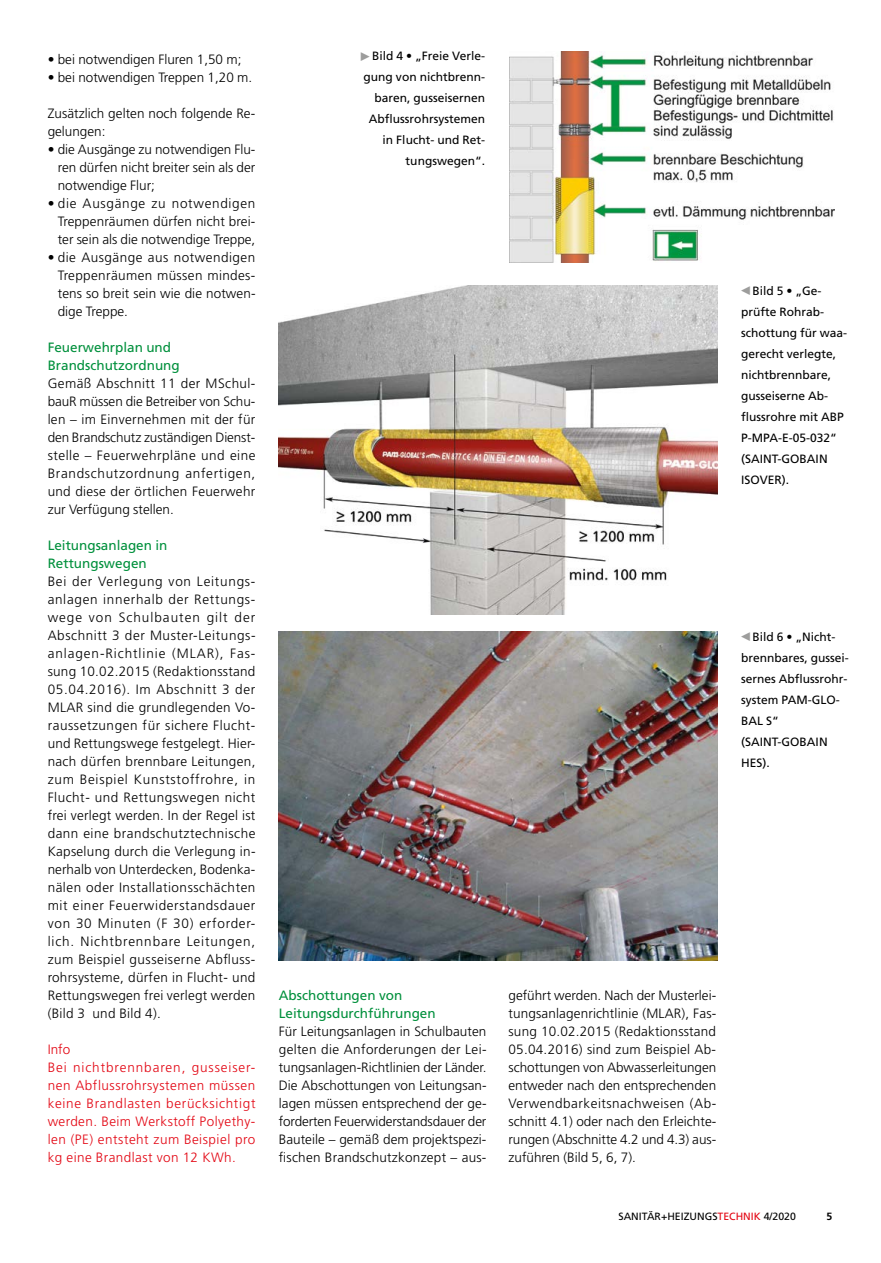
<style>
.page{position:relative;width:881px;height:1263px;background:#fff}
.page>*{position:absolute;margin:0;border:0;box-sizing:border-box;transform-origin:0 0}
.t1{font:300 13.5px/18px "Frutiger LT Std";color:#000;text-align:justify}
.t2{font:300 13.5px/18px "Frutiger LT Std";letter-spacing:.04em;color:#e30613}
.t3{font:13.5px/18px "Frutiger LT Std";color:#00903c}
.t4{font:12px/21px "Frutiger LT Std";color:#000}
.t5{font:10.5px "Frutiger LT Std";color:#000}
.t6{font:700 10.5px "Frutiger LT Std";color:#000}
.s1{font-family:"Universal Std Newswith Comm Pi";font-size:9px;color:#9d9d9c}
.s2{color:#e30613}
</style>
<div class="page">
<img style="left:510px;top:51px;width:324px;height:212px">
<img style="left:279px;top:286px;width:438px;height:328px">
<img style="left:279px;top:631px;width:438px;height:329px">
<p class="t1" style="left:48px;top:50px;width:195px">• bei notwendigen Fluren 1,50 m;</p>
<p class="t1" style="left:48px;top:68px;width:206px">• bei notwendigen Treppen 1,20 m.</p>
<p class="t1" style="left:48px;top:104px;width:209px">Zusätzlich gelten noch folgende Re&shy;gelungen:</p>
<p class="t1" style="left:58px;top:140px;width:199px;text-indent:-10px">• die Ausgänge zu notwendigen Flu&shy;ren dürfen nicht breiter sein als der notwendige Flur;</p>
<p class="t1" style="left:58px;top:194px;width:199px;text-indent:-10px">• die Ausgänge zu notwendigen Treppenräumen dürfen nicht brei&shy;ter sein als die notwendige Treppe,</p>
<p class="t1" style="left:58px;top:248px;width:199px;text-indent:-10px">• die Ausgänge aus notwendigen Treppenräumen müssen mindes&shy;tens so breit sein wie die notwen&shy;dige Treppe.</p>
<p class="t3" style="left:48px;top:338px;width:133px">Feuerwehrplan und<br>Brandschutzordnung</p>
<p class="t1" style="left:48px;top:374px;width:209px">Gemäß Abschnitt 11 der MSchul&shy;bauR müssen die Betreiber von Schu&shy;len – im Einvernehmen mit der für den Brandschutz zuständigen Dienst&shy;stelle – Feuerwehrpläne und eine Brandschutzordnung anfertigen, und diese der örtlichen Feuerwehr zur Verfügung stellen.</p>
<p class="t3" style="left:48px;top:536px;width:121px">Leitungsanlagen in<br>Rettungswegen</p>
<p class="t1" style="left:48px;top:572px;width:209px">Bei der Verlegung von Leitungs&shy;anlagen innerhalb der Rettungs&shy;wege von Schulbauten gilt der Abschnitt 3 der Muster-Leitungs&shy;anlagen-Richtlinie (MLAR), Fas&shy;sung 10.02.2015 (Redaktionsstand 05.04.2016). Im Abschnitt 3 der MLAR sind die grundlegenden Vo&shy;raussetzungen für sichere Flucht&shy;und Rettungswege festgelegt. Hier&shy;nach dürfen brennbare Leitungen, zum Beispiel Kunststoffrohre, in Flucht- und Rettungswegen nicht frei verlegt werden. In der Regel ist dann eine brandschutztechnische Kapselung durch die Verlegung in&shy;nerhalb von Unterdecken, Bodenka&shy;nälen oder Installationsschächten mit einer Feuerwiderstandsdauer von 30 Minuten (F 30) erforder&shy;lich. Nichtbrennbare Leitungen, zum Beispiel gusseiserne Abfluss&shy;rohrsysteme, dürfen in Flucht- und Rettungswegen frei verlegt werden (Bild 3 und Bild 4).</p>
<p class="t2" style="left:48px;top:1040px;width:209px">Info<br>Bei nichtbrennbaren, gusseiser&shy;nen Abflussrohrsystemen müssen keine Brandlasten berücksichtigt werden. Beim Werkstoff Polyethy&shy;len (PE) entsteht zum Beispiel pro kg eine Brandlast von 12 KWh.</p>
<p class="t4" style="left:360px;top:45px;width:126px;text-align:right"><span class="s1">▶</span> Bild 4 • „Freie Verle&shy;gung von nichtbrenn&shy;baren, gusseisernen<br>Abflussrohrsystemen in Flucht- und Ret&shy;tungswegen“.</p>
<p class="t4" style="left:740px;top:280px;width:107px"><span class="s1">◀</span> Bild 5 • „Ge&shy;prüfte Rohrab&shy;schottung für waa&shy;gerecht verlegte, nichtbrennbare, gusseiserne Ab&shy;flussrohre mit ABP<br>P-MPA-E-05-032“ (SAINT-GOBAIN<br>ISOVER).</p>
<p class="t4" style="left:740px;top:626px;width:109px"><span class="s1">◀</span> Bild 6 • „Nicht&shy;brennbares, gussei&shy;sernes Abflussrohr&shy;system PAM-GLO-<br>BAL S“ (SAINT-GOBAIN<br>HES).</p>
<p class="t3" style="left:279px;top:986px;width:158px">Abschottungen von<br>Leitungsdurchführungen</p>
<p class="t1" style="left:279px;top:1022px;width:209px">Für Leitungsanlagen in Schulbauten gelten die Anforderungen der Lei&shy;tungsanlagen-Richtlinien der Länder.<br>Die Abschottungen von Leitungsan&shy;lagen müssen entsprechend der ge&shy;forderten Feuerwiderstandsdauer der Bauteile – gemäß dem projektspezi&shy;fischen Brandschutzkonzept – aus-</p>
<p class="t1" style="left:508px;top:986px;width:209px">geführt werden. Nach der Musterlei&shy;tungsanlagenrichtlinie (MLAR), Fas&shy;sung 10.02.2015 (Redaktionsstand 05.04.2016) sind zum Beispiel Ab&shy;schottungen von Abwasserleitungen entweder nach den entsprechenden Verwendbarkeitsnachweisen (Ab&shy;schnitt 4.1) oder nach den Erleichte&shy;rungen (Abschnitte 4.2 und 4.3) aus&shy;zuführen (Bild 5, 6, 7).</p>
<p class="t5" style="left:618px;top:1210px;width:179px">SANITÄR+HEIZUNGS<span class="s2">TECHNIK</span> 4/2020</p>
<p class="t6" style="left:826px;top:1210px;width:7px">5</p>
</div>
